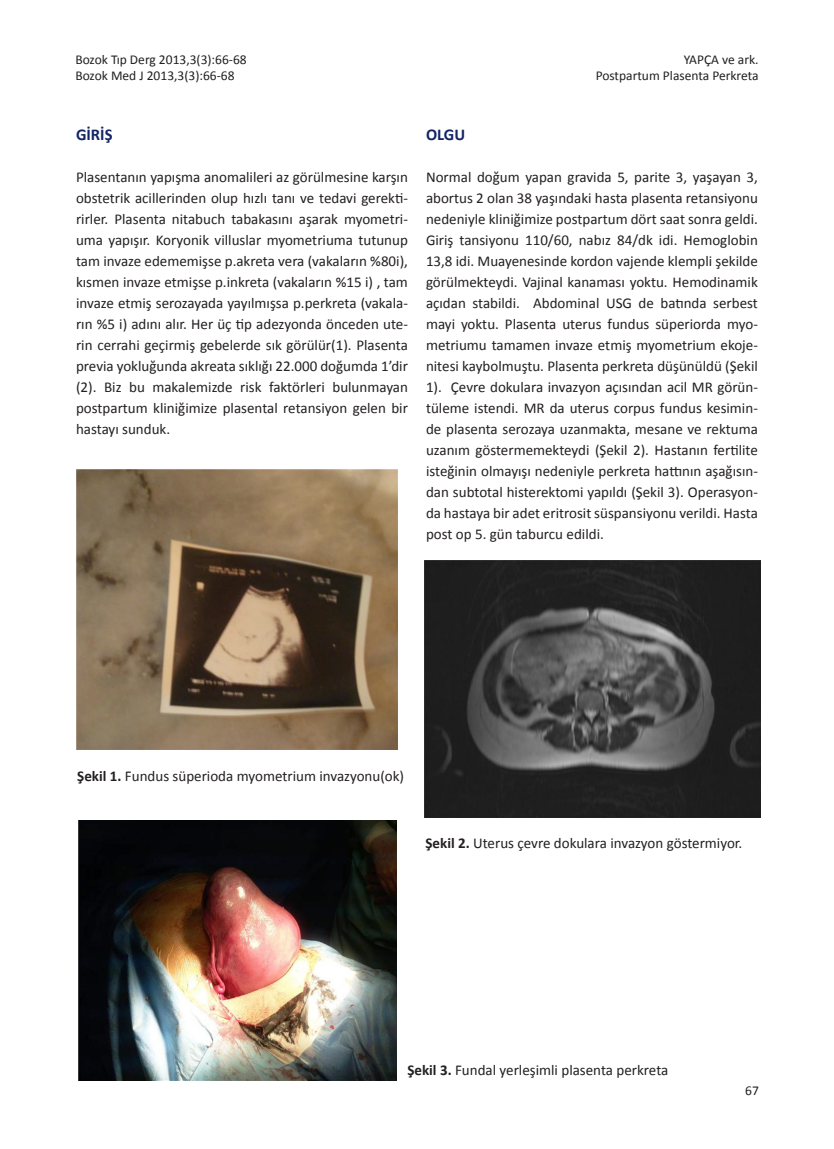
<style>
.page{position:relative;width:834px;height:1149px;background:#fff}
.page>*{position:absolute;margin:0;border:0;box-sizing:border-box;transform-origin:0 0}
.t1{font:700 16.5px "Calibri";color:#122463}
.t2{font:15px/21px "Calibri";color:#231f20;text-align:justify}
.t3{font:13.5px "Calibri";color:#231f20}
.s1{font-weight:700}
</style>
<div class="page">
<img style="left:77px;top:469px;width:320px;height:279px">
<img style="left:424px;top:560px;width:336px;height:257px">
<img style="left:79px;top:820px;width:317px;height:260px">
<p class="t3" style="left:75px;top:51px;width:173px">Bozok Tıp Derg 2013,3(3):66-68</p>
<p class="t3" style="left:75px;top:67px;width:161px">Bozok Med J 2013,3(3):66-68</p>
<p class="t1" style="left:76px;top:124px;width:38px">GİRİŞ</p>
<p class="t2" style="left:76px;top:166px;width:333px">Plasentanın yapışma anomalileri az görülmesine karşın obstetrik acillerinden olup hızlı tanı ve tedavi gerekti&shy;rirler. Plasenta nitabuch tabakasını aşarak myometri&shy;uma yapışır. Koryonik villuslar myometriuma tutunup tam invaze edememişse p.akreta vera (vakaların %80i), kısmen invaze etmişse p.inkreta (vakaların %15 i) , tam invaze etmiş serozayada yayılmışsa p.perkreta (vakala&shy;rın %5 i) adını alır. Her üç tip adezyonda önceden ute&shy;rin cerrahi geçirmiş gebelerde sık görülür(1). Plasenta previa yokluğunda akreata sıklığı 22.000 doğumda 1’dir (2). Biz bu makalemizde risk faktörleri bulunmayan postpartum kliniğimize plasental retansiyon gelen bir hastayı sunduk.</p>
<p class="t3" style="left:683px;top:51px;width:76px">YAPÇA ve ark.</p>
<p class="t3" style="left:595px;top:67px;width:164px">Postpartum Plasenta Perkreta</p>
<p class="t1" style="left:426px;top:124px;width:41px">OLGU</p>
<p class="t2" style="left:426px;top:166px;width:333px">Normal doğum yapan gravida 5, parite 3, yaşayan 3, abortus 2 olan 38 yaşındaki hasta plasenta retansiyonu nedeniyle kliniğimize postpartum dört saat sonra geldi.<br>Giriş tansiyonu 110/60, nabız 84/dk idi. Hemoglobin 13,8 idi. Muayenesinde kordon vajende klempli şekilde görülmekteydi. Vajinal kanaması yoktu. Hemodinamik açıdan stabildi. Abdominal USG de batında serbest mayi yoktu. Plasenta uterus fundus süperiorda myo&shy;metriumu tamamen invaze etmiş myometrium ekoje&shy;nitesi kaybolmuştu. Plasenta perkreta düşünüldü (Şekil 1). Çevre dokulara invazyon açısından acil MR görün&shy;tüleme istendi. MR da uterus corpus fundus kesimin&shy;de plasenta serozaya uzanmakta, mesane ve rektuma uzanım göstermemekteydi (Şekil 2). Hastanın fertilite isteğinin olmayışı nedeniyle perkreta hattının aşağısın&shy;dan subtotal histerektomi yapıldı (Şekil 3). Operasyon&shy;da hastaya bir adet eritrosit süspansiyonu verildi. Hasta post op 5. gün taburcu edildi.</p>
<p class="t2" style="left:77px;top:765px;width:328px"><span class="s1">Şekil 1.</span> Fundus süperioda myometrium invazyonu(ok)</p>
<p class="t2" style="left:425px;top:831px;width:318px"><span class="s1">Şekil 2.</span> Uterus çevre dokulara invazyon göstermiyor.</p>
<p class="t2" style="left:407px;top:1058px;width:262px"><span class="s1">Şekil 3.</span> Fundal yerleşimli plasenta perkreta</p>
<p class="t3" style="left:745px;top:1081px;width:15px">67</p>
</div>
